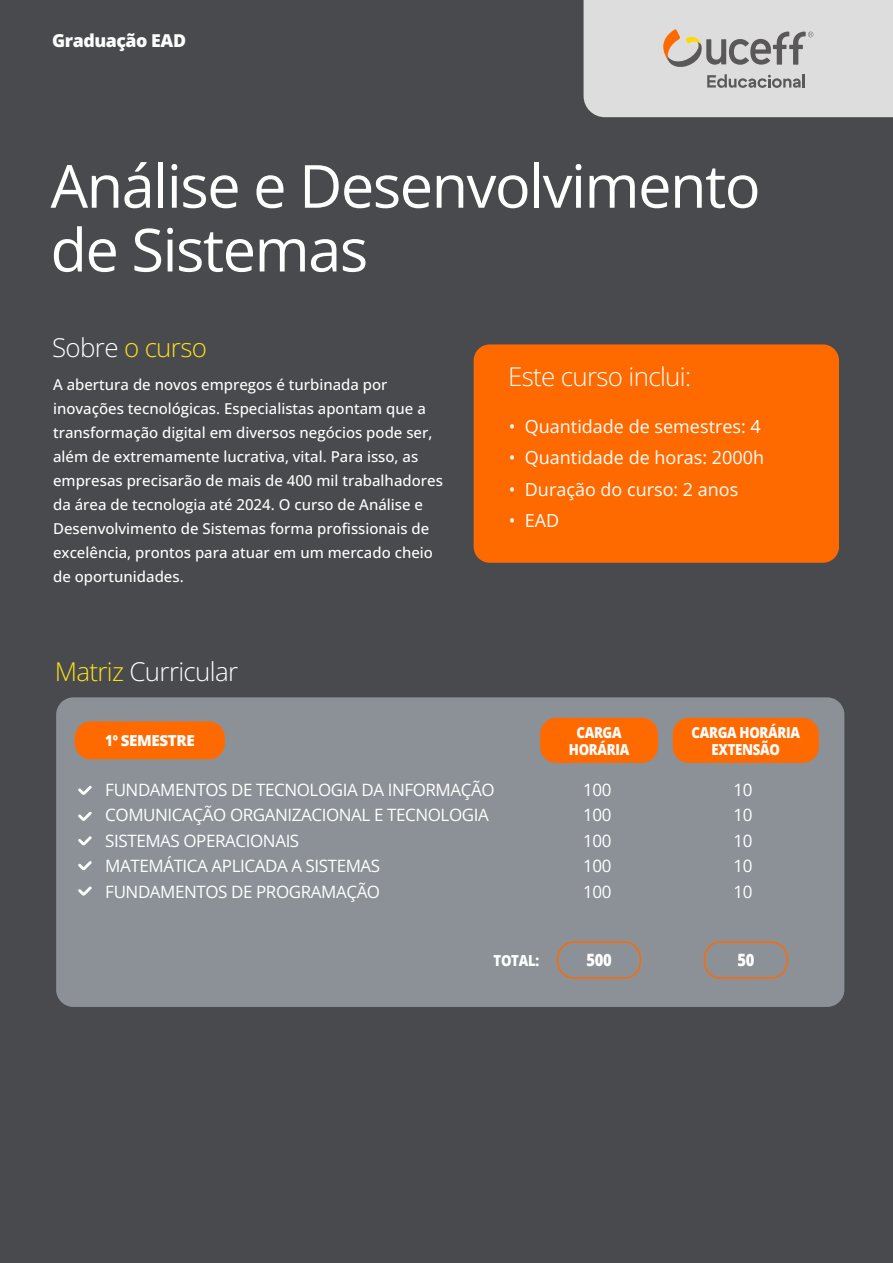
<style>
.page{position:relative;width:893px;height:1263px;background:#484a4d}
.page>*{position:absolute;margin:0;border:0;box-sizing:border-box;transform-origin:0 0}
.t1{font:59.55px/63.8px "Open Sans";letter-spacing:-.025em;color:#fff}
.t2{font:300 25.95px "Open Sans";letter-spacing:-.025em;color:#fff}
.t3{font:300 25.95px "Open Sans";letter-spacing:-.025em;color:#fde01a}
.t4{font:18px "Open Sans";color:#fff}
.t5{font:800 17.7px "Open Sans";letter-spacing:-.025em;color:#fefefe}
.t6{font:16.95px/25.5px "Open Sans";letter-spacing:-.025em;color:#fff;text-align:justify}
.t7{font:800 16.95px "Open Sans";color:#fff;scale:.87 1}
.t8{font:800 15.3px/17px "Open Sans";letter-spacing:-.025em;color:#fff;text-align:center;scale:.87 1}
.t9{font:500 15px/24px "Open Sans";color:#fff}
.s1{color:#fff}
.s2{color:#fde01a}
</style>
<div class="page">
<div style="left:474px;top:344px;width:365px;height:219px;background:#ff6a00;border-radius:16px"></div>
<div style="left:56px;top:697px;width:788px;height:310px;background:#8c9197;border-radius:17px"></div>
<div style="left:75px;top:721px;width:150px;height:38px;background:#ff6a00;border-radius:16px"></div>
<div style="left:540px;top:718px;width:118px;height:45px;background:#ff6a00;border-radius:16px"></div>
<div style="left:557px;top:941px;width:84px;height:38px;border:2px solid #ff6a00;border-radius:16px"></div>
<div style="left:704px;top:941px;width:84px;height:38px;border:2px solid #ff6a00;border-radius:16px"></div>
<div style="left:673px;top:718px;width:146px;height:45px;background:#ff6a00;border-radius:16px"></div>
<svg style="left:78px;top:786px;width:14px;height:9px"></svg>
<svg style="left:78px;top:812px;width:14px;height:9px"></svg>
<svg style="left:78px;top:861px;width:14px;height:9px"></svg>
<svg style="left:78px;top:886px;width:14px;height:9px"></svg>
<svg style="left:78px;top:836px;width:14px;height:9px"></svg>
<svg style="left:584px;top:0;width:309px;height:117px;background:#d5d4d3"></svg>
<hr style="left:802px;top:74px;width:3px;height:14px;background:#5a5859">
<p class="t5" style="left:52px;top:27px;width:135px">Graduação EAD</p>
<h1 class="t1" style="left:51px;top:153px;width:712px">Análise e Desenvolvimento de Sistemas</h1>
<h2 class="t3" style="left:52px;top:330px;width:156px"><span class="s1">Sobre</span> o curso</h2>
<p class="t9" style="left:53px;top:372px;width:391px">A abertura de novos empregos é turbinada por inovações tecnológicas. Especialistas apontam que a transformação digital em diversos negócios pode ser, além de extremamente lucrativa, vital. Para isso, as empresas precisarão de mais de 400 mil trabalhadores da área de tecnologia até 2024. O curso de Análise e Desenvolvimento de Sistemas forma profissionais de excelência, prontos para atuar em um mercado cheio de oportunidades.</p>
<h2 class="t2" style="left:55px;top:653px;width:185px"><span class="s2">Matriz</span> Curricular</h2>
<h2 class="t2" style="left:508px;top:358px;width:185px">Este curso inclui:</h2>
<p class="t4" style="left:509px;top:414px;width:254px">• Quantidade de semestres: 4</p>
<p class="t4" style="left:509px;top:445px;width:257px">• Quantidade de horas: 2000h</p>
<p class="t4" style="left:509px;top:477px;width:231px">• Duração do curso: 2 anos</p>
<p class="t4" style="left:509px;top:508px;width:52px">• EAD</p>
<p class="t8" style="left:105px;top:731px;width:104px">1º SEMESTRE</p>
<p class="t8" style="left:569px;top:723px;width:71px">CARGA<br>HORÁRIA</p>
<p class="t6" style="left:105px;top:777px;width:391px;text-align:left">FUNDAMENTOS DE TECNOLOGIA DA INFORMAÇÃO COMUNICAÇÃO ORGANIZACIONAL E TECNOLOGIA SISTEMAS OPERACIONAIS<br>MATEMÁTICA APLICADA A SISTEMAS FUNDAMENTOS DE PROGRAMAÇÃO</p>
<p class="t6" style="left:583px;top:777px;width:30px">100<br>100<br>100<br>100<br>100</p>
<p class="t8" style="left:692px;top:723px;width:126px">CARGA HORÁRIA<br>EXTENSÃO</p>
<p class="t6" style="left:733px;top:777px;width:21px">10<br>10<br>10<br>10<br>10</p>
<p class="t8" style="left:494px;top:951px;width:54px">TOTAL:</p>
<p class="t7" style="left:587px;top:947px;width:30px">500</p>
<p class="t7" style="left:737px;top:947px;width:21px">50</p>
</div>
